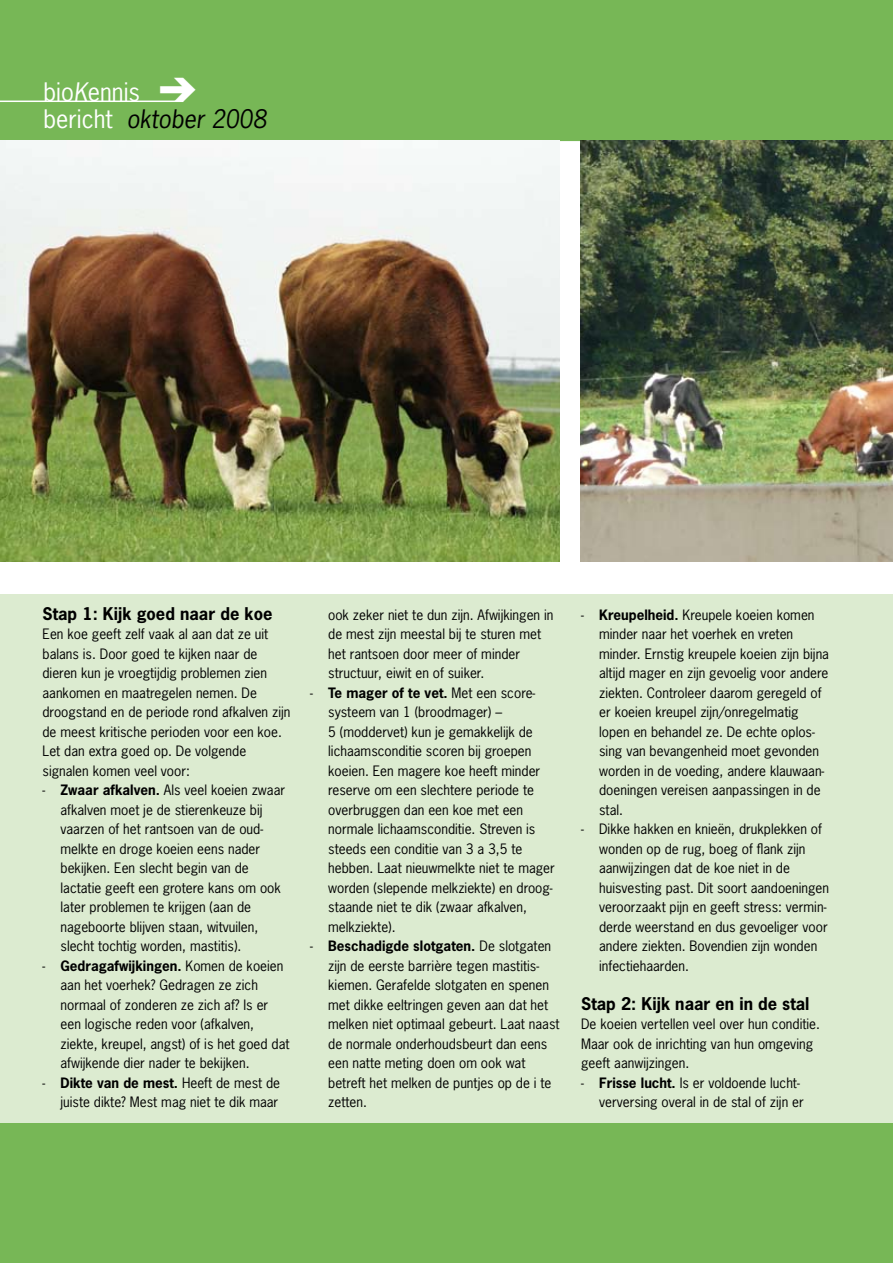
<style>
.page{position:relative;width:893px;height:1263px;background:#fff}
.page>*{position:absolute;margin:0;border:0;box-sizing:border-box;transform-origin:0 0}
.t1{font:48px "Bundesbahn Pi Three";color:#fff}
.t2{font:24px/27px "News Gothic";color:#fff}
.t3{font:700 16.5px "News Gothic";color:#000}
.t4{font:13.5px/19.5px "News Gothic";color:#000}
.s1{font-style:italic}
.s2{font-style:italic;color:#000}
.s3{font-weight:700}
</style>
<div class="page">
<div style="left:0;top:0;width:892px;height:141px;background:#77b756"></div>
<hr style="left:0;top:101px;width:183px;height:1px;background:#fff">
<svg style="left:892px;top:0;width:1px;height:140px"></svg>
<div style="left:0;top:1123px;width:893px;height:140px;background:#77b756"></div>
<div style="left:0;top:594px;width:893px;height:529px;background:#dcebd0"></div>
<img style="left:0;top:140px;width:560px;height:421px">
<img style="left:580px;top:140px;width:313px;height:421px">
<h1 class="t1" style="left:198px;top:111px;width:40px;rotate:-180deg">z</h1>
<h2 class="t2" style="left:43px;top:78px;width:225px">bio<span class="s1">K</span>ennis<br>bericht <span class="s2">oktober 2008</span></h2>
<p class="t3" style="left:43px;top:602px;width:231px">Stap 1: Kijk goed naar de koe</p>
<p class="t4" style="left:43px;top:624px;width:249px">Een koe geeft zelf vaak al aan dat ze uit balans is. Door goed te kijken naar de dieren kun je vroegtijdig problemen zien aankomen en maatregelen nemen. De droogstand en de periode rond afkalven zijn de meest kritische perioden voor een koe.<br>Let dan extra goed op. De volgende signalen komen veel voor:</p>
<p class="t4" style="left:61px;top:780px;width:226px;text-indent:-18px">- <span class="s3">Zwaar afkalven.</span> Als veel koeien zwaar afkalven moet je de stierenkeuze bij vaarzen of het rantsoen van de oud&shy;melkte en droge koeien eens nader bekijken. Een slecht begin van de lactatie geeft een grotere kans om ook later problemen te krijgen (aan de nageboorte blijven staan, witvuilen, slecht tochtig worden, mastitis).</p>
<p class="t4" style="left:61px;top:956px;width:230px;text-indent:-18px">- <span class="s3">Gedragafwijkingen.</span> Komen de koeien aan het voerhek? Gedragen ze zich normaal of zonderen ze zich af? Is er een logische reden voor (afkalven, ziekte, kreupel, angst) of is het goed dat afwijkende dier nader te bekijken.</p>
<p class="t4" style="left:43px;top:1073px;width:239px;text-align:right">- <span class="s3">Dikte van de mest.</span> Heeft de mest de juiste dikte? Mest mag niet te dik maar</p>
<p class="t4" style="left:328px;top:605px;width:227px">ook zeker niet te dun zijn. Afwijkingen in de mest zijn meestal bij te sturen met het rantsoen door meer of minder structuur, eiwit en of suiker.</p>
<p class="t4" style="left:328px;top:683px;width:228px;text-indent:-18px">- <span class="s3">Te mager of te vet.</span> Met een score&shy;systeem van 1 (broodmager) –<br>5 (moddervet) kun je gemakkelijk de lichaamsconditie scoren bij groepen koeien. Een magere koe heeft minder reserve om een slechtere periode te overbruggen dan een koe met een normale lichaamsconditie. Streven is steeds een conditie van 3 a 3,5 te hebben. Laat nieuwmelkte niet te mager worden (slepende melkziekte) en droog&shy;staande niet te dik (zwaar afkalven, melkziekte).</p>
<p class="t4" style="left:328px;top:936px;width:233px;text-indent:-18px">- <span class="s3">Beschadigde slotgaten.</span> De slotgaten zijn de eerste barrière tegen mastitis&shy;kiemen. Gerafelde slotgaten en spenen met dikke eeltringen geven aan dat het melken niet optimaal gebeurt. Laat naast de normale onderhoudsbeurt dan eens een natte meting doen om ook wat betreft het melken de puntjes op de i te zetten.</p>
<p class="t4" style="left:599px;top:605px;width:231px;text-indent:-18px">- <span class="s3">Kreupelheid.</span> Kreupele koeien komen minder naar het voerhek en vreten minder. Ernstig kreupele koeien zijn bijna altijd mager en zijn gevoelig voor andere ziekten. Controleer daarom geregeld of er koeien kreupel zijn/onregelmatig lopen en behandel ze. De echte oplos&shy;sing van bevangenheid moet gevonden worden in de voeding, andere klauwaan&shy;doeningen vereisen aanpassingen in de stal.</p>
<p class="t4" style="left:599px;top:819px;width:232px;text-indent:-18px">- Dikke hakken en knieën, drukplekken of wonden op de rug, boeg of flank zijn aanwijzingen dat de koe niet in de huisvesting past. Dit soort aandoeningen veroorzaakt pijn en geeft stress: vermin&shy;derde weerstand en dus gevoeliger voor andere ziekten. Bovendien zijn wonden infectiehaarden.</p>
<p class="t3" style="left:581px;top:992px;width:230px">Stap 2: Kijk naar en in de stal</p>
<p class="t4" style="left:581px;top:1014px;width:240px">De koeien vertellen veel over hun conditie.<br>Maar ook de inrichting van hun omgeving geeft aanwijzingen.</p>
<p class="t4" style="left:581px;top:1073px;width:224px;text-align:right">- <span class="s3">Frisse lucht.</span> Is er voldoende lucht&shy;verversing overal in de stal of zijn er</p>
</div>
